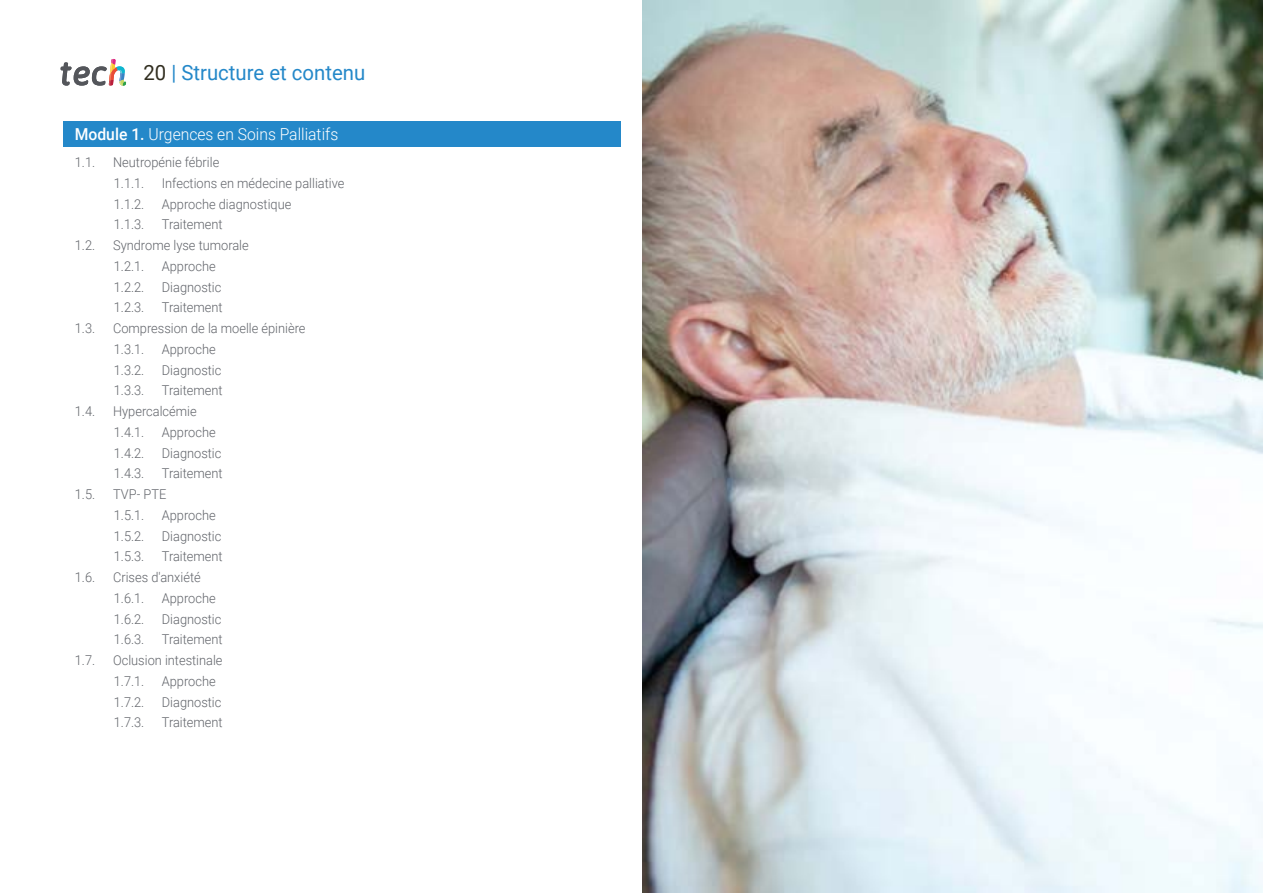
<style>
.page{position:relative;width:1263px;height:893px;background:#fff}
.page>*{position:absolute;margin:0;border:0;box-sizing:border-box;transform-origin:0 0}
.t1{font:21px "Roboto";color:#2488c9}
.t2{font:300 16.5px "Roboto";color:#fff;scale:.95 1}
.t3{font:300 13.5px/20.7px "Roboto";color:#61646a;scale:.95 1}
.s1{color:#312e20}
.s2{font-weight:500}
</style>
<div class="page">
<img style="left:642px;top:0;width:621px;height:893px">
<div style="left:64px;top:121px;width:557px;height:25px;background:#2488c9"></div>
<svg style="left:61px;top:59px;width:65px;height:27px"></svg>
<h1 class="t1" style="left:144px;top:57px;width:223px"><span class="s1">20</span> | Structure et contenu</h1>
<p class="t2" style="left:75px;top:123px;width:279px"><span class="s2">Module 1.</span> Urgences en Soins Palliatifs</p>
<p class="t3" style="left:75px;top:151px;width:23px">1.1.</p>
<p class="t3" style="left:113px;top:151px;width:113px">Neutropénie fébrile<br>1.1.1.</p>
<p class="t3" style="left:162px;top:172px;width:194px">Infections en médecine palliative</p>
<p class="t3" style="left:114px;top:193px;width:34px">1.1.2.</p>
<p class="t3" style="left:162px;top:193px;width:138px">Approche diagnostique</p>
<p class="t3" style="left:114px;top:214px;width:34px">1.1.3.</p>
<p class="t3" style="left:162px;top:214px;width:66px">Traitement</p>
<p class="t3" style="left:75px;top:234px;width:23px">1.2.</p>
<p class="t3" style="left:113px;top:234px;width:144px">Syndrome lyse tumorale<br>1.2.1.</p>
<p class="t3" style="left:162px;top:255px;width:58px">Approche</p>
<p class="t3" style="left:114px;top:276px;width:34px">1.2.2.</p>
<p class="t3" style="left:162px;top:276px;width:64px">Diagnostic</p>
<p class="t3" style="left:114px;top:297px;width:34px">1.2.3.</p>
<p class="t3" style="left:162px;top:297px;width:66px">Traitement</p>
<p class="t3" style="left:75px;top:317px;width:23px">1.3.</p>
<p class="t3" style="left:113px;top:317px;width:204px">Compression de la moelle épinière<br>1.3.1.</p>
<p class="t3" style="left:162px;top:338px;width:58px">Approche</p>
<p class="t3" style="left:114px;top:359px;width:34px">1.3.2.</p>
<p class="t3" style="left:162px;top:359px;width:64px">Diagnostic</p>
<p class="t3" style="left:114px;top:380px;width:34px">1.3.3.</p>
<p class="t3" style="left:162px;top:380px;width:66px">Traitement</p>
<p class="t3" style="left:75px;top:400px;width:23px">1.4.</p>
<p class="t3" style="left:113px;top:400px;width:89px">Hypercalcémie<br>1.4.1.</p>
<p class="t3" style="left:162px;top:421px;width:58px">Approche</p>
<p class="t3" style="left:114px;top:442px;width:34px">1.4.2.</p>
<p class="t3" style="left:162px;top:442px;width:64px">Diagnostic</p>
<p class="t3" style="left:114px;top:463px;width:34px">1.4.3.</p>
<p class="t3" style="left:162px;top:463px;width:66px">Traitement</p>
<p class="t3" style="left:75px;top:483px;width:23px">1.5.</p>
<p class="t3" style="left:113px;top:483px;width:58px">TVP- PTE<br>1.5.1.</p>
<p class="t3" style="left:162px;top:504px;width:58px">Approche</p>
<p class="t3" style="left:114px;top:525px;width:34px">1.5.2.</p>
<p class="t3" style="left:162px;top:525px;width:64px">Diagnostic</p>
<p class="t3" style="left:114px;top:546px;width:34px">1.5.3.</p>
<p class="t3" style="left:162px;top:546px;width:66px">Traitement</p>
<p class="t3" style="left:75px;top:566px;width:23px">1.6.</p>
<p class="t3" style="left:113px;top:566px;width:94px">Crises d'anxiété<br>1.6.1.</p>
<p class="t3" style="left:162px;top:587px;width:58px">Approche</p>
<p class="t3" style="left:114px;top:608px;width:34px">1.6.2.</p>
<p class="t3" style="left:162px;top:608px;width:64px">Diagnostic</p>
<p class="t3" style="left:114px;top:629px;width:34px">1.6.3.</p>
<p class="t3" style="left:162px;top:629px;width:66px">Traitement</p>
<p class="t3" style="left:75px;top:649px;width:23px">1.7.</p>
<p class="t3" style="left:113px;top:649px;width:117px">Oclusion intestinale<br>1.7.1.</p>
<p class="t3" style="left:162px;top:670px;width:58px">Approche</p>
<p class="t3" style="left:114px;top:691px;width:34px">1.7.2.</p>
<p class="t3" style="left:162px;top:691px;width:64px">Diagnostic</p>
<p class="t3" style="left:114px;top:712px;width:34px">1.7.3.</p>
<p class="t3" style="left:162px;top:712px;width:66px">Traitement</p>
</div>
